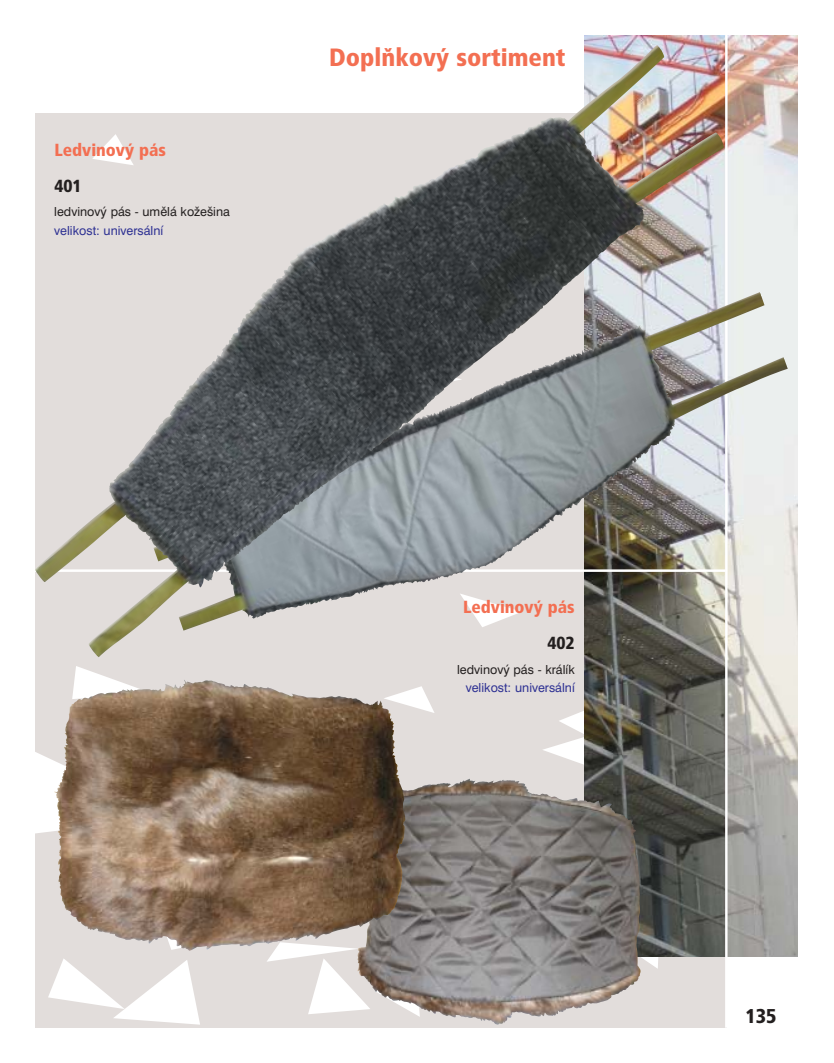
<style>
.page{position:relative;width:834px;height:1063px;background:#fff}
.page>*{position:absolute;margin:0;border:0;box-sizing:border-box;transform-origin:0 0}
.t1{font:900 25px "Frutiger Cond CE";color:#f36f52}
.t2{font:900 20px "Frutiger Cond CE";color:#231f1f}
.t3{font:900 17.5px "Frutiger Cond CE";color:#f36f52}
.t4{font:900 17.5px "Frutiger Cond CE";color:#231f1f}
.t5{font:12.5px "Swiss CE";color:#231f1f}
.t6{font:12.5px "Swiss CE";color:#2e3193}
</style>
<div class="page">
<img style="left:35px;top:35px;width:763px;height:993px">
<h3 class="t3" style="left:54px;top:144px;width:113px">Ledvinov˘ pás</h3>
<h3 class="t4" style="left:54px;top:179px;width:29px">401</h3>
<p class="t5" style="left:54px;top:207px;width:177px">ledvinov˘ pás - umûlá koÏe‰ina</p>
<p class="t6" style="left:54px;top:226px;width:111px">velikost: universální</p>
<h1 class="t1" style="left:329px;top:48px;width:238px">DoplÀkov˘ sortiment</h1>
<h3 class="t3" style="left:463px;top:601px;width:113px">Ledvinov˘ pás</h3>
<h3 class="t4" style="left:547px;top:636px;width:29px">402</h3>
<p class="t5" style="left:457px;top:665px;width:119px">ledvinov˘ pás - králík</p>
<p class="t6" style="left:466px;top:683px;width:111px">velikost: universální</p>
<h2 class="t2" style="left:745px;top:1008px;width:33px">135</h2>
</div>
